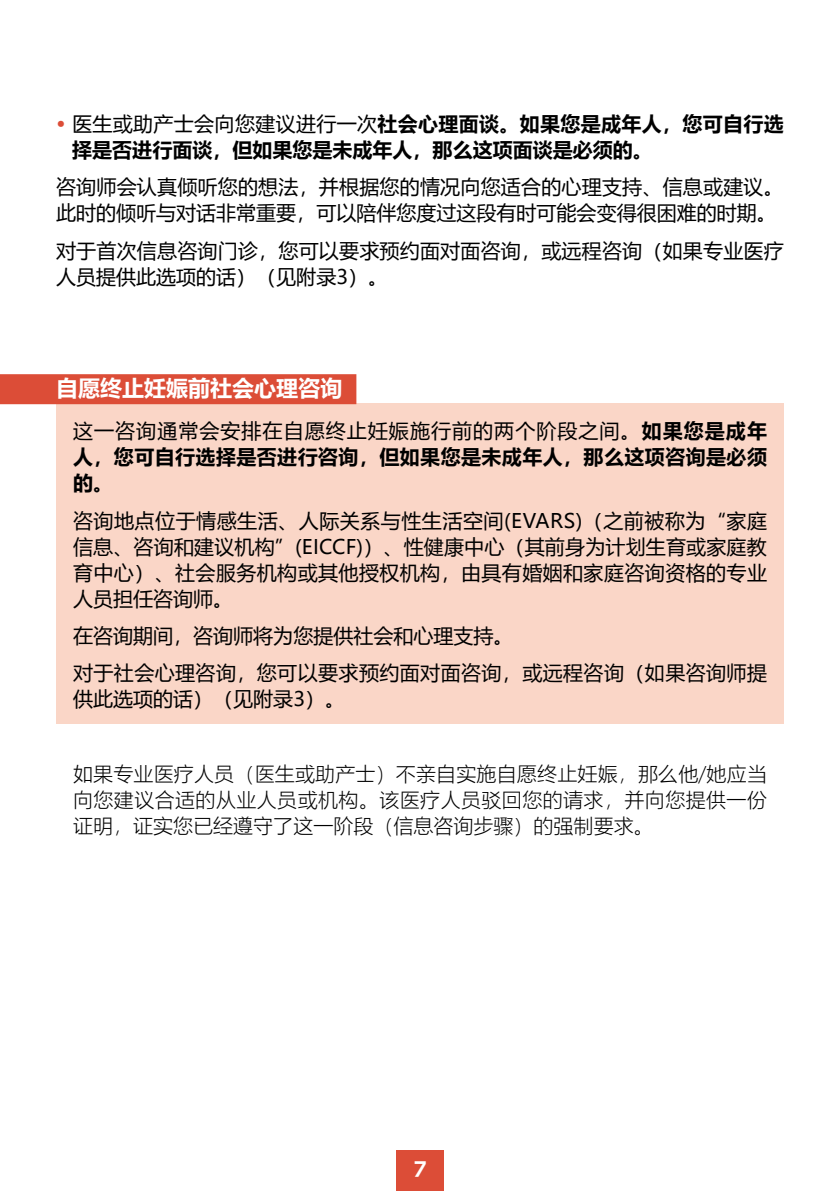
<style>
.page{position:relative;width:840px;height:1191px;background:#fff}
.page>*{position:absolute;margin:0;border:0;box-sizing:border-box;transform-origin:0 0}
.t1{font:700 22px "Microsoft Ya Hei";color:#fff}
.t2{font:700 22px "Marianne";color:#fff}
.t3{font:20px/26px "Microsoft Ya Hei";letter-spacing:.01em;color:#000}
.t4{font:700 20px/26px "Microsoft Ya Hei";letter-spacing:.015em;color:#000}
.t5{font:300 20px/26px "Microsoft Ya Hei";color:#000;text-align:justify}
.s1{font-weight:400;font-size:22px;color:#dc4d37}
.s2{font-weight:400}
</style>
<div class="page">
<div style="left:396px;top:1150px;width:47px;height:41px;background:#dc4d37"></div>
<div style="left:56px;top:403px;width:727px;height:321px;background:#fad6c7"></div>
<div style="left:0;top:374px;width:356px;height:30px;background:#dc4d37"></div>
<p class="t4" style="left:72px;top:110px;width:712px;text-indent:-16px"><span class="s1">•</span> <span class="s2">医生或助产士会向您建议进行一次</span>社会心理面谈。如果您是成年人，您可自行选择是否进行面谈，但如果您是未成年人，那么这项面谈是必须的。</p>
<p class="t3" style="left:56px;top:174px;width:728px">咨询师会认真倾听您的想法，并根据您的情况向您适合的心理支持、信息或建议。此时的倾听与对话非常重要，可以陪伴您度过这段有时可能会变得很困难的时期。</p>
<p class="t3" style="left:56px;top:237px;width:728px">对于首次信息咨询门诊，您可以要求预约面对面咨询，或远程咨询（如果专业医疗人员提供此选项的话）（见附录3）。</p>
<p class="t1" style="left:56px;top:373px;width:287px">自愿终止妊娠前社会心理咨询</p>
<p class="t4" style="left:73px;top:417px;width:695px;text-align:justify"><span class="s2">这一咨询通常会安排在自愿终止妊娠施行前的两个阶段之间。</span>如果您是成年人，您可自行选择是否进行咨询，但如果您是未成年人，那么这项咨询是必须的。</p>
<p class="t3" style="left:73px;top:507px;width:695px;text-align:justify">咨询地点位于情感生活、人际关系与性生活空间(EVARS)（之前被称为“家庭信息、咨询和建议机构”(EICCF)）、性健康中心（其前身为计划生育或家庭教育中心）、社会服务机构或其他授权机构，由具有婚姻和家庭咨询资格的专业人员担任咨询师。</p>
<p class="t3" style="left:73px;top:616px;width:695px;line-height:37.4px">在咨询期间，咨询师将为您提供社会和心理支持。<br>对于社会心理咨询，您可以要求预约面对面咨询，或远程咨询（如果咨询师提</p>
<p class="t3" style="left:73px;top:685px;width:273px">供此选项的话）（见附录3）。</p>
<p class="t5" style="left:73px;top:760px;width:695px">如果专业医疗人员（医生或助产士）不亲自实施自愿终止妊娠，那么他/她应当向您建议合适的从业人员或机构。该医疗人员驳回您的请求，并向您提供一份证明，证实您已经遵守了这一阶段（信息咨询步骤）的强制要求。</p>
<p class="t2" style="left:413px;top:1152px;width:15px">7</p>
</div>
